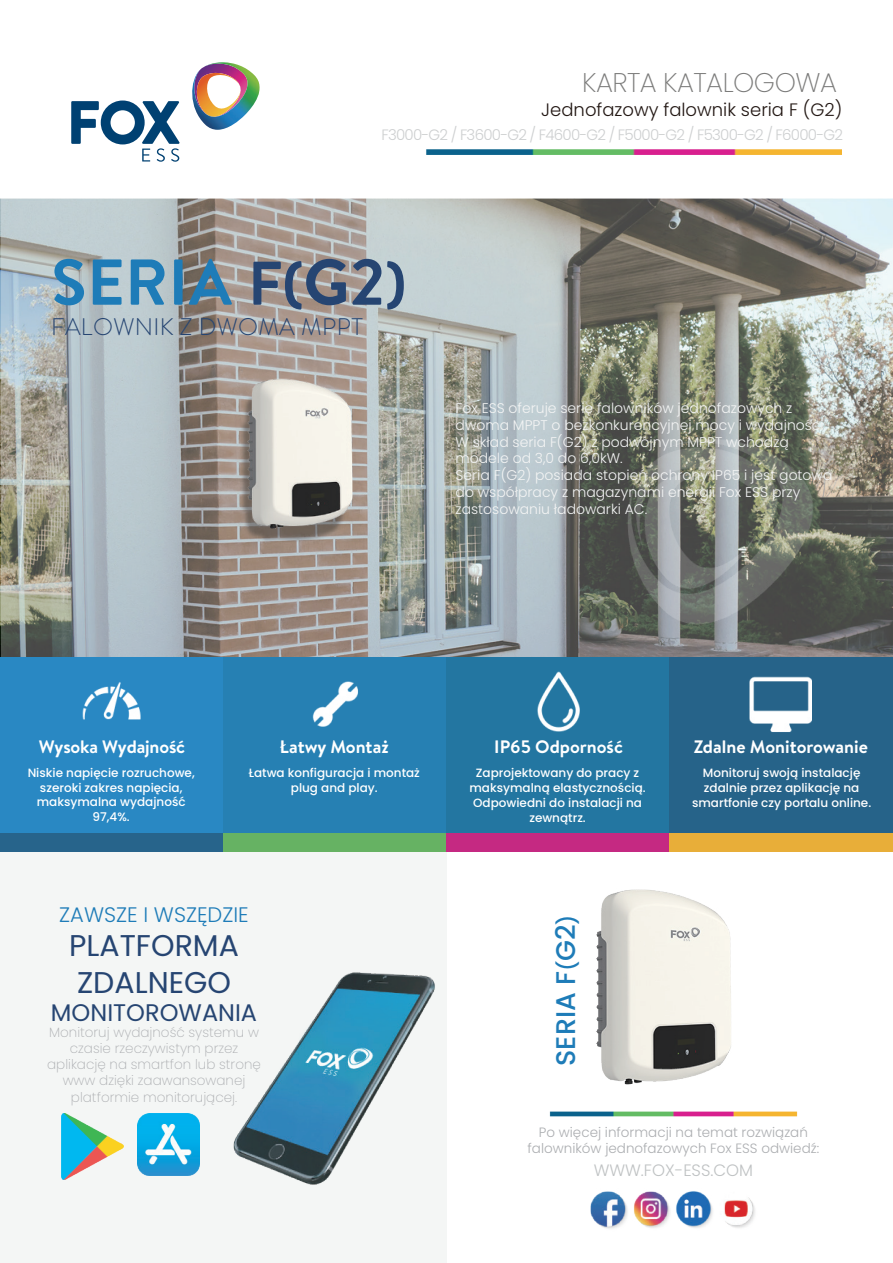
<style>
.page{position:relative;width:893px;height:1263px;background:#fff}
.page>*{position:absolute;margin:0;border:0;box-sizing:border-box;transform-origin:0 0}
.t1{font:700 64.65px "Brandon Text";letter-spacing:.01em;color:#1e7cb8}
.t2{font:30px/36px "Poppins";color:#264572}
.t3{font:200 27px "Poppins";letter-spacing:-.02em;color:#7b7b7a}
.t4{font:500 27px "Poppins";color:#1e7cb8}
.t5{font:300 24px "Brandon Text";letter-spacing:.015em;color:#264572}
.t6{font:24px "Poppins";color:#264572}
.t7{font:300 21px "Poppins";color:#1e7cb8}
.t8{font:700 18px "Brandon Text";color:#fff}
.t9{font:300 18px "Poppins";color:#221713}
.t10{font:300 16.5px "Poppins";color:#bfc2c3}
.t11{font:300 15px "Poppins";letter-spacing:-.05em;color:#cdcfd0}
.t12{font:300 13.95px/16.8px "Poppins";color:#f3f4f4}
.t13{font:200 13.5px/16.2px "Poppins";color:#acaeb1;text-align:center}
.t14{font:300 13.5px/16.2px "Poppins";color:#acaeb1;text-align:center}
.t15{font:500 12px/15px "Poppins";color:#fff;text-align:center}
.s1{font-size:61.5px;color:#264572}
.s2{color:#264572}
.s3{font-size:21px}
</style>
<div class="page">
<svg style="left:1px;top:198px;width:892px;height:459px;background:#9ca09c"></svg>
<div style="left:0;top:829px;width:446px;height:434px;background:#f4f6f5"></div>
<img style="left:426px;top:149px;width:415px;height:6px">
<img style="left:549px;top:1111px;width:249px;height:6px">
<img style="left:615px;top:429px;width:204px;height:207px">
<img style="left:233px;top:972px;width:202px;height:213px">
<img style="left:62px;top:1113px;width:62px;height:67px">
<img style="left:138px;top:1113px;width:62px;height:62px">
<img style="left:590px;top:1191px;width:165px;height:38px">
<img style="left:596px;top:889px;width:135px;height:196px">
<img style="left:237px;top:373px;width:142px;height:161px">
<div style="left:0;top:657px;width:223px;height:176px;background:#2988c3"></div>
<div style="left:223px;top:657px;width:223px;height:176px;background:#2680b3"></div>
<div style="left:446px;top:657px;width:224px;height:176px;background:#2376a1"></div>
<div style="left:670px;top:657px;width:223px;height:176px;background:#266389"></div>
<div style="left:0;top:833px;width:223px;height:19px;background:#27648b"></div>
<div style="left:223px;top:833px;width:223px;height:19px;background:#66b263"></div>
<div style="left:446px;top:833px;width:224px;height:19px;background:#c52982"></div>
<div style="left:670px;top:833px;width:223px;height:19px;background:#e8ae39"></div>
<img style="left:750px;top:676px;width:62px;height:56px">
<img style="left:537px;top:672px;width:43px;height:59px">
<img style="left:312px;top:681px;width:46px;height:46px">
<img style="left:83px;top:682px;width:58px;height:38px">
<svg style="left:71px;top:101px;width:109px;height:61px"></svg>
<img style="left:192px;top:62px;width:68px;height:68px">
<h3 class="t3" style="left:582px;top:67px;width:256px">KARTA KATALOGOWA</h3>
<h3 class="t9" style="left:541px;top:99px;width:303px">Jednofazowy falownik seria F (G2)</h3>
<p class="t11" style="left:381px;top:126px;width:463px">F3000-G2 / F3600-G2 / F4600-G2 / F5000-G2 / F5300-G2 / F6000-G2</p>
<h1 class="t1" style="left:51px;top:237px;width:356px">SERIA <span class="s1">F(</span><span class="s2">G2</span><span class="s1">)</span></h1>
<h3 class="t5" style="left:51px;top:310px;width:314px">FALOWNIK Z DWOMA MPPT</h3>
<p class="t12" style="left:456px;top:400px;width:378px">Fox ESS oferuje serię falowników jednofazowych z dwoma MPPT o bezkonkurencyjnej mocy i wydajności.<br>W skład seria F(G2) z podwójnym MPPT wchodzą modele od 3,0 do 6,0kW.<br>Seria F(G2) posiada stopień ochrony IP65 i jest gotowa do współpracy z magazynami energii Fox ESS przy zastosowaniu ładowarki AC.</p>
<h3 class="t8" style="left:39px;top:734px;width:148px">Wysoka Wydajność</h3>
<p class="t15" style="left:28px;top:766px;width:169px;line-height:14.4px">Niskie napięcie rozruchowe, szeroki zakres napięcia, maksymalna wydajność<br>97,4%.</p>
<h3 class="t8" style="left:280px;top:734px;width:110px">Łatwy Montaż</h3>
<p class="t15" style="left:249px;top:766px;width:173px">Łatwa konfiguracja i montaż plug and play.</p>
<h3 class="t7" style="left:59px;top:903px;width:191px">ZAWSZE I WSZĘDZIE</h3>
<h2 class="t2" style="left:69px;top:928px;width:171px">PLATFORMA<br>ZDALNEGO</h2>
<h3 class="t6" style="left:51px;top:999px;width:208px">MONITOROWANIA</h3>
<p class="t13" style="left:47px;top:1024px;width:215px">Monitoruj wydajność systemu w czasie rzeczywistym przez aplikację na smartfon lub stronę www dzięki zaawansowanej platformie monitorującej.</p>
<h3 class="t8" style="left:494px;top:734px;width:130px">IP65 Odporność</h3>
<h3 class="t8" style="left:694px;top:734px;width:176px">Zdalne Monitorowanie</h3>
<p class="t15" style="left:469px;top:766px;width:178px">Zaprojektowany do pracy z maksymalną elastycznością.<br>Odpowiedni do instalacji na zewnątrz.</p>
<p class="t15" style="left:692px;top:766px;width:181px">Monitoruj swoją instalację zdalnie przez aplikację na smartfonie czy portalu online.</p>
<h3 class="t4" style="left:550px;top:1066px;width:153px;rotate:-90deg">SERIA F<span class="s3">(</span>G2<span class="s3">)</span></h3>
<p class="t14" style="left:528px;top:1124px;width:293px">Po więcej informacji na temat rozwiązań falowników jednofazowych Fox ESS odwiedź:</p>
<h3 class="t10" style="left:594px;top:1161px;width:161px">WWW.FOX-ESS.COM</h3>
</div>
